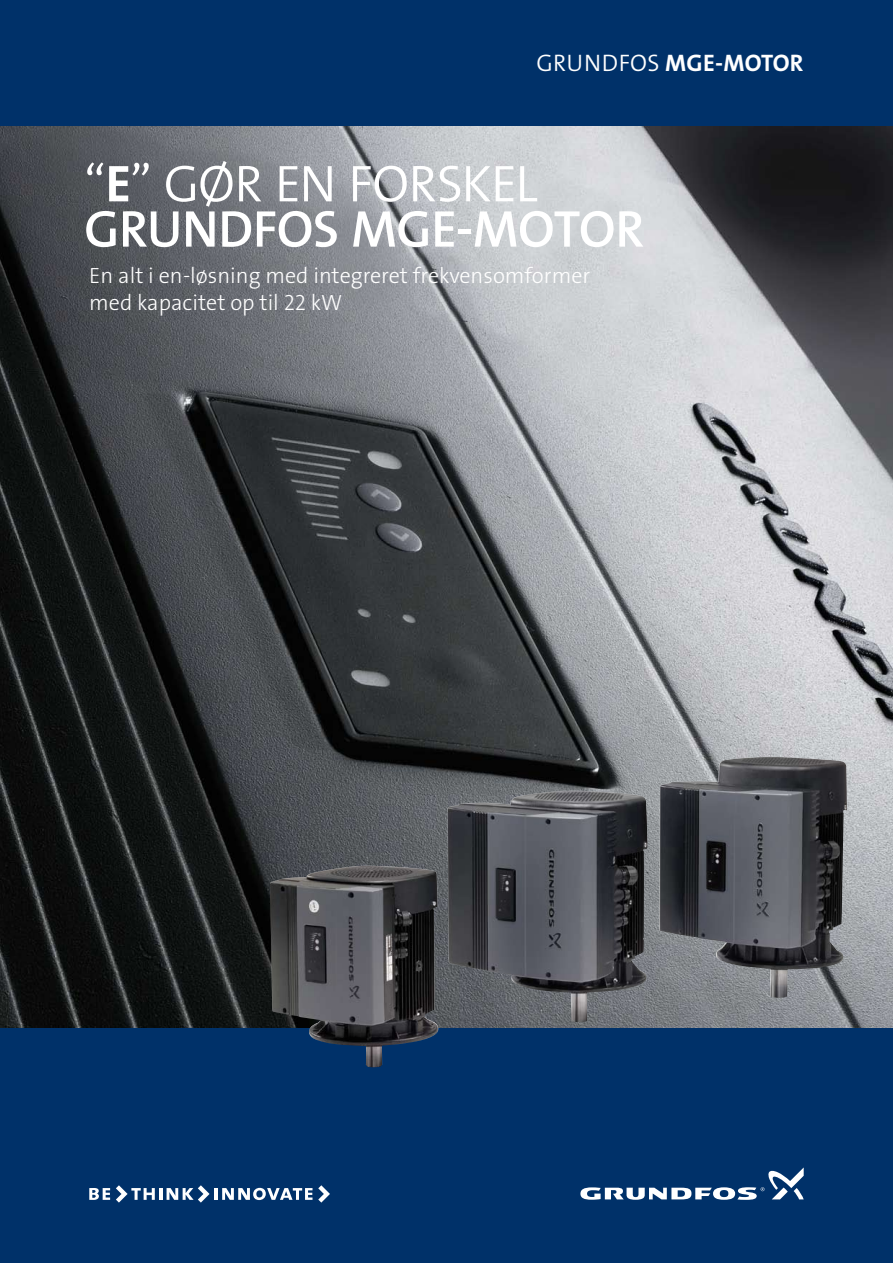
<style>
.page{position:relative;width:893px;height:1263px;background:#fff}
.page>*{position:absolute;margin:0;border:0;box-sizing:border-box;transform-origin:0 0}
.t1{font:52.2px "Grundfos The Sans OT 6 SB";letter-spacing:-.01em;color:#fff}
.t2{font:52.2px "Grundfos The Sans OT 4 SL";color:#fff}
.t3{font:24px "Grundfos The Sans OT 7 B";letter-spacing:.01em;color:#fff}
.t4{font:22.2px/26.5px "Grundfos The Sans OT 3 L";color:#fff}
.s1{font-family:"Grundfos The Sans OT 4 SL"}
.s2{font-family:"Grundfos The Sans OT 7 B"}
</style>
<div class="page">
<div style="left:0;top:0;width:893px;height:126px;background:#003169"></div>
<div style="left:0;top:1010px;width:893px;height:253px;background:#003169"></div>
<svg style="left:89px;top:1188px;width:21px;height:12px"></svg>
<svg style="left:116px;top:1185px;width:196px;height:17px"></svg>
<svg style="left:318px;top:1185px;width:12px;height:17px"></svg>
<svg style="left:580px;top:1167px;width:224px;height:33px"></svg>
<img style="left:0;top:126px;width:893px;height:902px">
<img style="left:447px;top:757px;width:400px;height:265px">
<p class="t3" style="left:536px;top:48px;width:269px"><span class="s1">GRUNDFOS</span> MGE-MOTOR</p>
<h1 class="t2" style="left:84px;top:150px;width:292px">“<span class="s2">E</span>” GØR EN FORSKEL</h1>
<h1 class="t1" style="left:84px;top:195px;width:424px">GRUNDFOS MGE-MOTOR</h1>
<p class="t4" style="left:89px;top:263px;width:502px">En alt i en-løsning med integreret frekvensomformer med kapacitet op til 22 kW</p>
</div>
